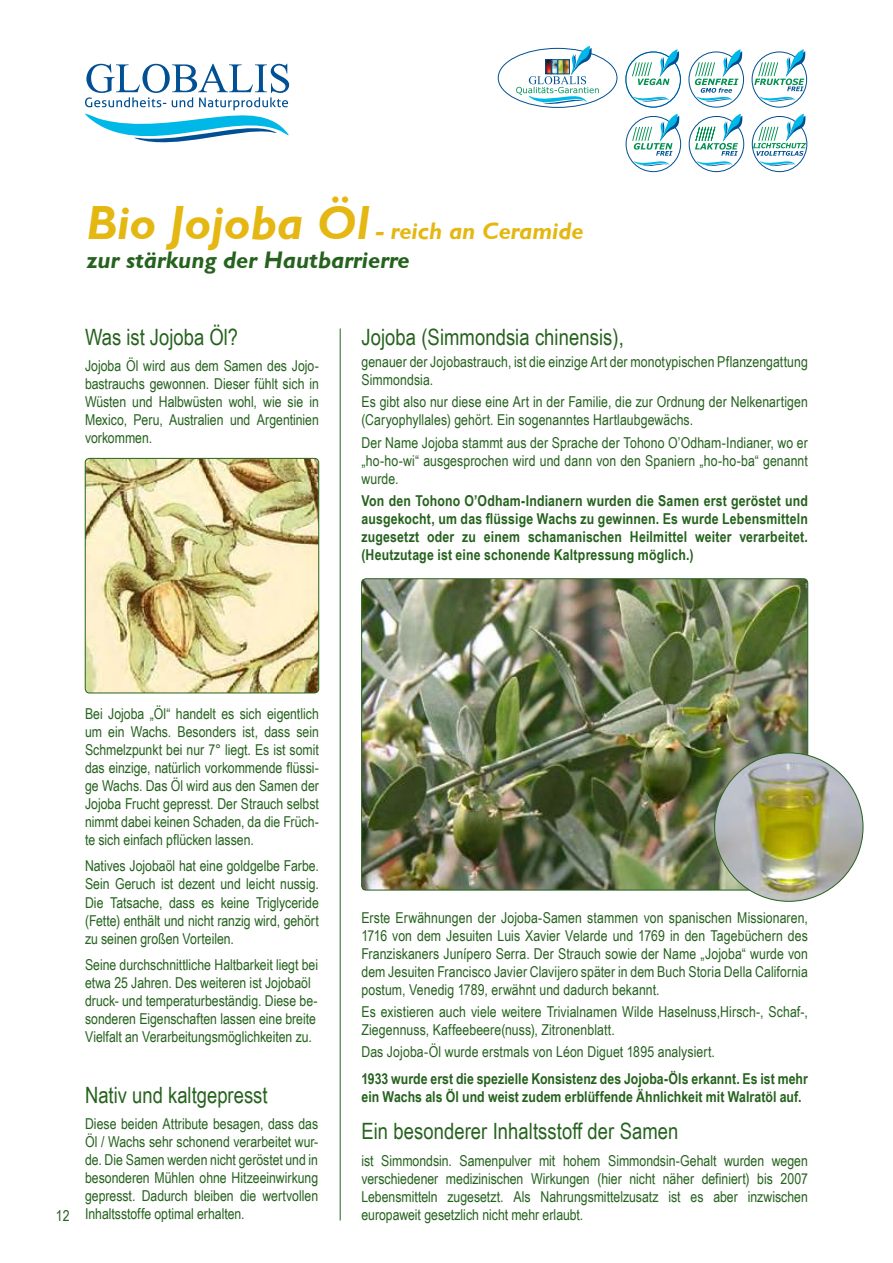
<style>
.page{position:relative;width:893px;height:1263px;background:#fff}
.page>*{position:absolute;margin:0;border:0;box-sizing:border-box;transform-origin:0 0}
.t1{font:italic 700 24px/28.8px "Gill Sans";color:#25621d}
.t2{font:22.5px "Arial Narrow";letter-spacing:.005em;color:#25621d}
.t3{font:15px/18px "Arial Narrow";letter-spacing:.005em;color:#25621d;text-align:justify}
.t4{font:700 15px/18px "Arial Narrow";letter-spacing:.005em;color:#25621d;text-align:justify}
.s1{font-size:48px;color:#e5b712}
.s2{color:#e5b712}
</style>
<div class="page">
<svg style="left:85px;top:64px;width:204px;height:78px"></svg>
<svg style="left:633px;top:97px;width:36px;height:5px"></svg>
<svg style="left:631px;top:49px;width:50px;height:36px"></svg>
<svg style="left:694px;top:49px;width:50px;height:53px"></svg>
<svg style="left:759px;top:97px;width:36px;height:5px"></svg>
<svg style="left:754px;top:49px;width:53px;height:42px"></svg>
<svg style="left:626px;top:116px;width:55px;height:56px"></svg>
<svg style="left:631px;top:114px;width:50px;height:52px"></svg>
<svg style="left:689px;top:116px;width:55px;height:56px"></svg>
<svg style="left:694px;top:114px;width:50px;height:52px"></svg>
<svg style="left:753px;top:114px;width:55px;height:52px"></svg>
<svg style="left:516px;top:47px;width:83px;height:57px"></svg>
<hr style="left:340px;top:328px;width:1px;height:892px;background:#25621d">
<img style="left:362px;top:579px;width:446px;height:311px">
<img style="left:715px;top:753px;width:148px;height:148px;border-radius:74px">
<img style="left:85px;top:458px;width:234px;height:235px">
<div style="left:85px;top:458px;width:234px;height:235px;border:1px solid #25621d;border-radius:4px"></div>
<h1 class="t1" style="left:87px;top:216px;width:499px"><span class="s1">Bio Jojoba Öl</span> <span class="s2">- reich an Ceramide </span>zur stärkung der hautbarrierre</h1>
<h2 class="t2" style="left:85px;top:328px;width:155px">Was ist Jojoba Öl?</h2>
<p class="t3" style="left:85px;top:358px;width:235px">Jojoba Öl wird aus dem Samen des Jojo&shy;bastrauchs gewonnen. Dieser fühlt sich in Wüsten und Halbwüsten wohl, wie sie in Mexico, Peru, Australien und Argentinien vorkommen.</p>
<h2 class="t2" style="left:361px;top:328px;width:264px">Jojoba (Simmondsia chinensis),</h2>
<p class="t3" style="left:361px;top:354px;width:448px">genauer der Jojobastrauch, ist die einzige Art der monotypischen Pflanzengattung<br>Simmondsia.</p>
<p class="t3" style="left:361px;top:394px;width:448px">Es gibt also nur diese eine Art in der Familie, die zur Ordnung der Nelkenartigen (Caryophyllales) gehört. Ein sogenanntes Hartlaubgewächs.</p>
<p class="t3" style="left:361px;top:435px;width:448px">Der Name Jojoba stammt aus der Sprache der Tohono O’Odham-Indianer, wo er „ho-ho-wi“ ausgesprochen wird und dann von den Spaniern „ho-ho-ba“ genannt wurde.</p>
<p class="t4" style="left:361px;top:491px;width:448px">Von den Tohono O’Odham-Indianern wurden die Samen erst geröstet und ausgekocht, um das flüssige Wachs zu gewinnen. Es wurde Lebensmitteln zugesetzt oder zu einem schamanischen Heilmittel weiter verarbeitet. (Heutzutage ist eine schonende Kaltpressung möglich.)</p>
<p class="t3" style="left:85px;top:706px;width:235px">Bei Jojoba „Öl“ handelt es sich eigentlich um ein Wachs. Besonders ist, dass sein Schmelzpunkt bei nur 7° liegt. Es ist somit das einzige, natürlich vorkommende flüssi&shy;ge Wachs. Das Öl wird aus den Samen der Jojoba Frucht gepresst. Der Strauch selbst nimmt dabei keinen Schaden, da die Früch&shy;te sich einfach pflücken lassen.</p>
<p class="t3" style="left:85px;top:858px;width:235px">Natives Jojobaöl hat eine goldgelbe Farbe.<br>Sein Geruch ist dezent und leicht nussig.<br>Die Tatsache, dass es keine Triglyceride (Fette) enthält und nicht ranzig wird, gehört zu seinen großen Vorteilen.</p>
<p class="t3" style="left:85px;top:957px;width:235px;text-align:left">Seine durchschnittliche Haltbarkeit liegt bei etwa 25 Jahren. Des weiteren ist Jojobaöl druck- und temperaturbeständig. Diese be&shy;sonderen Eigenschaften lassen eine breite Vielfalt an Verarbeitungsmöglichkeiten zu.</p>
<p class="t3" style="left:56px;top:1207px;width:15px">12</p>
<h2 class="t2" style="left:85px;top:1086px;width:184px">Nativ und kaltgepresst</h2>
<p class="t3" style="left:85px;top:1116px;width:235px">Diese beiden Attribute besagen, dass das Öl / Wachs sehr schonend verarbeitet wur&shy;de. Die Samen werden nicht geröstet und in besonderen Mühlen ohne Hitzeeinwirkung gepresst. Dadurch bleiben die wertvollen Inhaltsstoffe optimal erhalten.</p>
<p class="t3" style="left:361px;top:910px;width:448px">Erste Erwähnungen der Jojoba-Samen stammen von spanischen Missionaren, 1716 von dem Jesuiten Luis Xavier Velarde und 1769 in den Tagebüchern des Franziskaners Junípero Serra. Der Strauch sowie der Name „Jojoba“ wurde von dem Jesuiten Francisco Javier Clavijero später in dem Buch Storia Della California postum, Venedig 1789, erwähnt und dadurch bekannt.</p>
<p class="t3" style="left:361px;top:1004px;width:448px">Es existieren auch viele weitere Trivialnamen Wilde Haselnuss,Hirsch-, Schaf-,<br>Ziegennuss, Kaffeebeere(nuss), Zitronenblatt.</p>
<p class="t3" style="left:361px;top:1044px;width:355px">Das Jojoba-Öl wurde erstmals von Léon Diguet 1895 analysiert.</p>
<p class="t4" style="left:361px;top:1069px;width:448px">1933 wurde erst die spezielle Konsistenz des Jojoba-Öls erkannt. Es ist mehr ein Wachs als Öl und weist zudem erblüffende Ähnlichkeit mit Walratöl auf.</p>
<h2 class="t2" style="left:361px;top:1122px;width:318px">Ein besonderer Inhaltsstoff der Samen</h2>
<p class="t3" style="left:361px;top:1152px;width:448px">ist Simmondsin. Samenpulver mit hohem Simmondsin-Gehalt wurden wegen verschiedener medizinischen Wirkungen (hier nicht näher definiert) bis 2007<br>Lebensmitteln zugesetzt. Als Nahrungsmittelzusatz ist es aber inzwischen europaweit gesetzlich nicht mehr erlaubt.</p>
</div>
